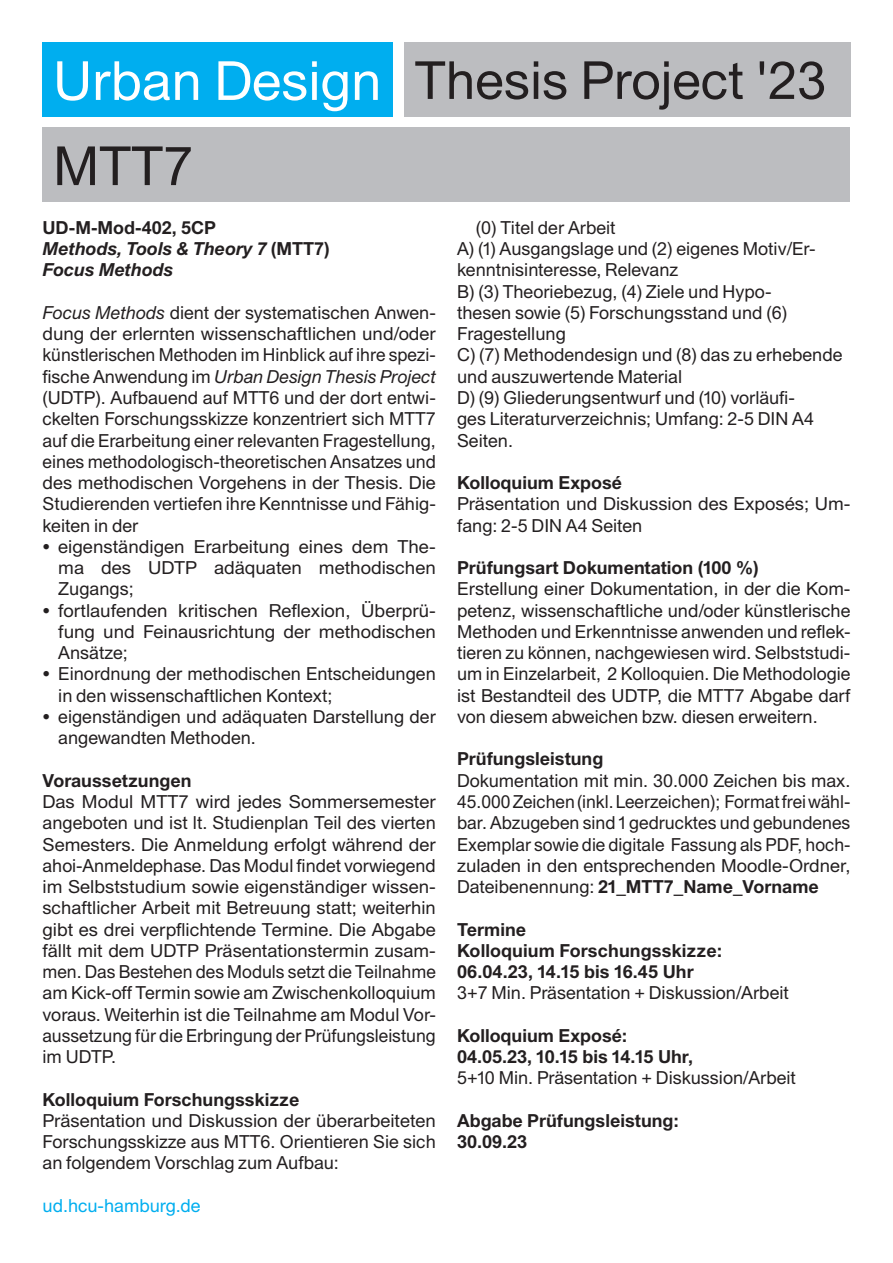
<style>
.page{position:relative;width:893px;height:1263px;background:#fff}
.page>*{position:absolute;margin:0;border:0;box-sizing:border-box;transform-origin:0 0}
.t1{font:54px "Union";color:#fff}
.t2{font:54px "Union";color:#231f20}
.t3{font:52.5px "Union";color:#231f20}
.Fließtext{font:18px/21.3px "Union";color:#231f20;text-align:justify}
.Fließtext-2{font:700 18px "Union";color:#231f20}
.t4{font:italic 700 18px "Union";color:#231f20}
.t5{font:18px "Union";color:#00aeef}
.s1{font-style:normal}
.s2{font-style:italic}
.s3{font-weight:700}
</style>
<div class="page">
<div style="left:404px;top:43px;width:446px;height:74px;background:#bcbdc0"></div>
<div style="left:43px;top:128px;width:807px;height:74px;background:#bcbdc0"></div>
<div style="left:43px;top:42px;width:350px;height:75px;background:#00aeef"></div>
<p class="t1" style="left:53px;top:49px;width:330px">Urban Design</p>
<p class="t3" style="left:415px;top:50px;width:413px">Thesis Project '23</p>
<p class="t2" style="left:53px;top:135px;width:142px">MTT7</p>
<p class="Fließtext-2" style="left:43px;top:217px;width:175px">UD-M-Mod-402, 5CP</p>
<p class="t4" style="left:43px;top:238px;width:289px">Methods, Tools &amp; Theory 7 <span class="s1">(MTT7)</span></p>
<p class="t4" style="left:43px;top:259px;width:132px">Focus Methods</p>
<p class="Fließtext" style="left:43px;top:302px;width:395px"><span class="s2">Focus Methods</span> dient der systematischen Anwen&shy;dung der erlernten wissenschaftlichen und/oder künstlerischen Methoden im Hinblick auf ihre spezi&shy;fische Anwendung im <span class="s2">Urban Design Thesis Project </span>(UDTP). Aufbauend auf MTT6 und der dort entwi&shy;ckelten Forschungsskizze konzentriert sich MTT7 auf die Erarbeitung einer relevanten Fragestellung, eines methodologisch-theoretischen Ansatzes und des methodischen Vorgehens in der Thesis. Die Studierenden vertiefen ihre Kenntnisse und Fähig&shy;keiten in der</p>
<p class="Fließtext" style="left:58px;top:536px;width:379px;text-indent:-16px">• eigenständigen Erarbeitung eines dem The&shy;ma des UDTP adäquaten methodischen Zugangs;</p>
<p class="Fließtext" style="left:58px;top:600px;width:379px;text-indent:-16px">• fortlaufenden kritischen Reflexion, Überprü&shy;fung und Feinausrichtung der methodischen Ansätze;</p>
<p class="Fließtext" style="left:58px;top:663px;width:379px;text-indent:-16px">• Einordnung der methodischen Entscheidungen in den wissenschaftlichen Kontext;</p>
<p class="Fließtext" style="left:58px;top:706px;width:379px;text-indent:-16px">• eigenständigen und adäquaten Darstellung der angewandten Methoden.</p>
<p class="Fließtext-2" style="left:43px;top:769px;width:151px">Voraussetzungen</p>
<p class="Fließtext" style="left:43px;top:791px;width:395px">Das Modul MTT7 wird jedes Sommersemester angeboten und ist lt. Studienplan Teil des vierten Semesters. Die Anmeldung erfolgt während der ahoi-Anmeldephase. Das Modul findet vorwiegend im Selbststudium sowie eigenständiger wissen&shy;schaftlicher Arbeit mit Betreuung statt; weiterhin gibt es drei verpflichtende Termine. Die Abgabe fällt mit dem UDTP Präsentationstermin zusam&shy;men. Das Bestehen des Moduls setzt die Teilnahme am Kick-off Termin sowie am Zwischenkolloquium voraus. Weiterhin ist die Teilnahme am Modul Vor&shy;aussetzung für die Erbringung der Prüfungsleistung im UDTP.</p>
<p class="Fließtext-2" style="left:43px;top:1088px;width:258px">Kolloquium Forschungsskizze</p>
<p class="Fließtext" style="left:43px;top:1110px;width:395px">Präsentation und Diskussion der überarbeiteten Forschungsskizze aus MTT6. Orientieren Sie sich an folgendem Vorschlag zum Aufbau:</p>
<p class="t5" style="left:43px;top:1195px;width:160px">ud.hcu-hamburg.de</p>
<p class="Fließtext" style="left:476px;top:217px;width:141px">(0) Titel der Arbeit</p>
<p class="Fließtext" style="left:457px;top:238px;width:360px">A) (1) Ausgangslage und (2) eigenes Motiv/Er&shy;kenntnisinteresse, Relevanz</p>
<p class="Fließtext" style="left:457px;top:281px;width:331px;text-align:left">B) (3) Theoriebezug, (4) Ziele und Hypo&shy;thesen sowie (5) Forschungsstand und (6)<br>Fragestellung</p>
<p class="Fließtext" style="left:457px;top:345px;width:387px">C) (7) Methodendesign und (8) das zu erhebende und auszuwertende Material</p>
<p class="Fließtext" style="left:457px;top:387px;width:358px;text-align:left">D) (9) Gliederungsentwurf und (10) vorläufi&shy;ges Literaturverzeichnis; Umfang: 2-5 DIN A4<br>Seiten.</p>
<p class="Fließtext-2" style="left:457px;top:472px;width:166px">Kolloquium Exposé</p>
<p class="Fließtext" style="left:457px;top:493px;width:395px">Präsentation und Diskussion des Exposés; Um&shy;fang: 2-5 DIN A4 Seiten</p>
<p class="Fließtext-2" style="left:457px;top:557px;width:303px">Prüfungsart Dokumentation (100 %)</p>
<p class="Fließtext" style="left:457px;top:578px;width:395px">Erstellung einer Dokumentation, in der die Kom&shy;petenz, wissenschaftliche und/oder künstlerische Methoden und Erkenntnisse anwenden und reflek&shy;tieren zu können, nachgewiesen wird. Selbststudi&shy;um in Einzelarbeit, 2 Kolloquien. Die Methodologie ist Bestandteil des UDTP, die MTT7 Abgabe darf von diesem abweichen bzw. diesen erweitern.</p>
<p class="Fließtext-2" style="left:457px;top:748px;width:148px">Prüfungsleistung</p>
<p class="Fließtext" style="left:457px;top:770px;width:395px">Dokumentation mit min. 30.000 Zeichen bis max.<br>45.000 Zeichen (inkl. Leerzeichen); Format frei wähl&shy;bar. Abzugeben sind 1 gedrucktes und gebundenes Exemplar sowie die digitale Fassung als PDF, hoch&shy;zuladen in den entsprechenden Moodle-Ordner, Dateibenennung: <span class="s3">21_MTT7_Name_Vorname</span></p>
<p class="Fließtext-2" style="left:457px;top:918px;width:71px">Termine</p>
<p class="Fließtext-2" style="left:457px;top:939px;width:267px">Kolloquium Forschungsskizze:</p>
<p class="Fließtext-2" style="left:457px;top:961px;width:238px">06.04.23, 14.15 bis 16.45 Uhr</p>
<p class="Fließtext" style="left:457px;top:982px;width:333px">3+7 Min. Präsentation + Diskussion/Arbeit</p>
<p class="Fließtext-2" style="left:457px;top:1024px;width:172px">Kolloquium Exposé:</p>
<p class="Fließtext-2" style="left:457px;top:1046px;width:238px">04.05.23, 10.15 bis 14.15 Uhr,</p>
<p class="Fließtext" style="left:457px;top:1067px;width:340px">5+10 Min. Präsentation + Diskussion/Arbeit</p>
<p class="Fließtext-2" style="left:457px;top:1109px;width:223px">Abgabe Prüfungsleistung:</p>
<p class="Fließtext-2" style="left:457px;top:1131px;width:72px">30.09.23</p>
</div>
